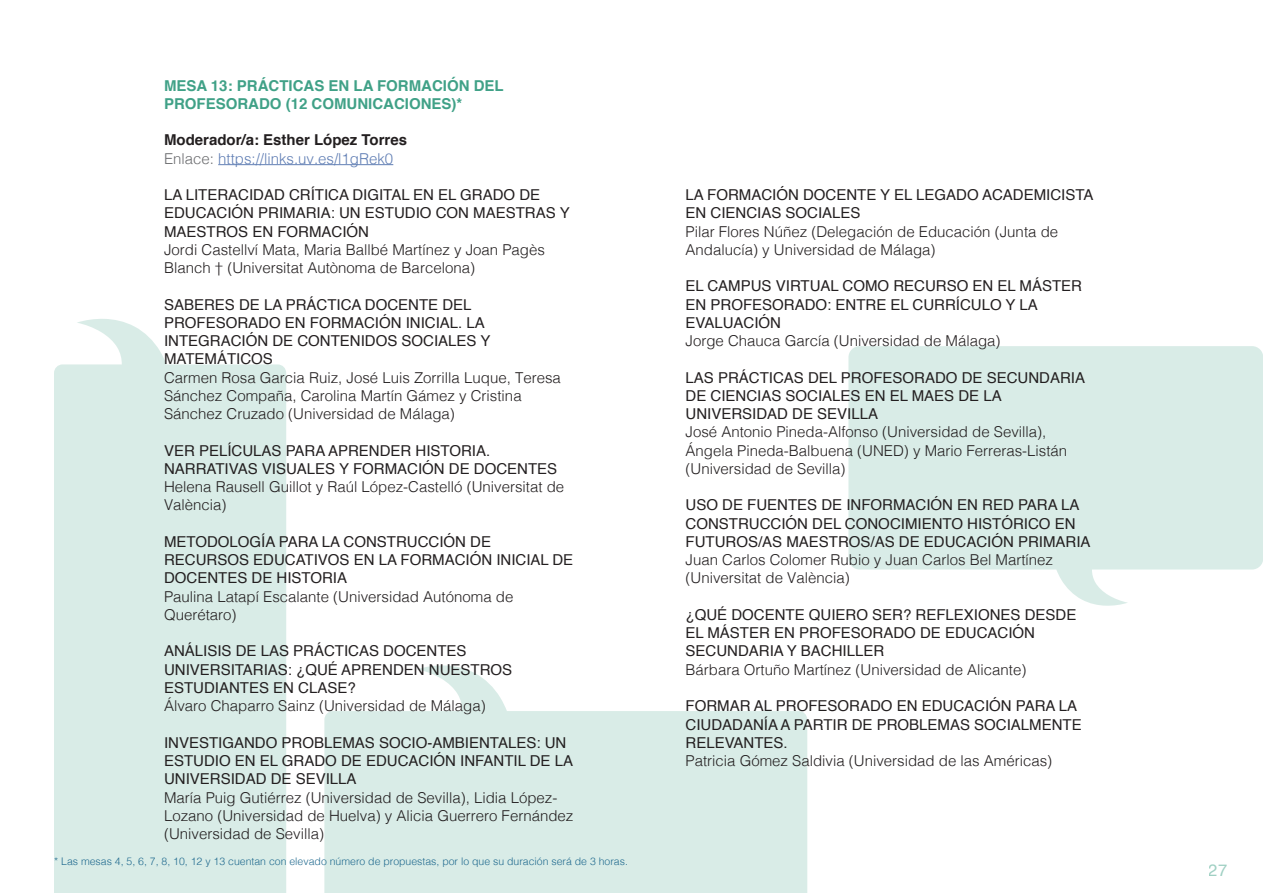
<style>
.page{position:relative;width:1263px;height:893px;background:#fff}
.page>*{position:absolute;margin:0;border:0;box-sizing:border-box;transform-origin:0 0}
.t1{font:16.5px "Helvetica";color:#40a187}
.t2{font:15px/18.3px "Helvetica";color:#231f20}
.t3{font:300 15px/18.3px "Helvetica";color:#231f20}
.t4{font:700 15px/18.3px "Helvetica";color:#231f20}
.t5{font:700 15px/18.3px "Helvetica";color:#40a187}
.t6{font:300 10.5px "Helvetica";color:#0c5c85}
.s1{font-weight:300;color:#6c6d70}
.s2{font-weight:300;color:#607eb4}
</style>
<div class="page">
<div style="left:54px;top:319px;width:232px;height:574px;background:#d9ece7"></div>
<svg style="left:324px;top:665px;width:483px;height:228px;fill:#d9ece7"></svg>
<svg style="left:848px;top:346px;width:415px;height:260px;background:#deeeea"></svg>
<hr style="left:218px;top:164px;width:175px;height:1px;background:#607eb4">
<p class="t5" style="left:164px;top:76px;width:341px">MESA 13: PRÁCTICAS EN LA FORMACIÓN DEL<br>PROFESORADO (12 COMUNICACIONES)*</p>
<p class="t4" style="left:164px;top:131px;width:245px">Moderador/a: Esther López Torres<br><span class="s1">Enlace:</span> <span class="s2">https://links.uv.es/l1gRek0</span></p>
<p class="t2" style="left:164px;top:186px;width:407px">LA LITERACIDAD CRÍTICA DIGITAL EN EL GRADO DE<br>EDUCACIÓN PRIMARIA: UN ESTUDIO CON MAESTRAS Y<br>MAESTROS EN FORMACIÓN</p>
<p class="t3" style="left:164px;top:239px;width:382px">Jordi Castellví Mata, Maria Ballbé Martínez y Joan Pagès<br>Blanch † (Universitat Autònoma de Barcelona)</p>
<p class="t2" style="left:164px;top:296px;width:328px">SABERES DE LA PRÁCTICA DOCENTE DEL<br>PROFESORADO EN FORMACIÓN INICIAL. LA<br>INTEGRACIÓN DE CONTENIDOS SOCIALES Y<br>MATEMÁTICOS</p>
<p class="t3" style="left:164px;top:367px;width:398px">Carmen Rosa Garcia Ruiz, José Luis Zorrilla Luque, Teresa<br>Sánchez Compaña, Carolina Martín Gámez y Cristina<br>Sánchez Cruzado (Universidad de Málaga)</p>
<p class="t2" style="left:164px;top:442px;width:395px">VER PELÍCULAS PARA APRENDER HISTORIA.<br>NARRATIVAS VISUALES Y FORMACIÓN DE DOCENTES</p>
<p class="t3" style="left:164px;top:477px;width:402px">Helena Rausell Guillot y Raúl López-Castelló (Universitat de<br>València)</p>
<p class="t2" style="left:164px;top:533px;width:411px">METODOLOGÍA PARA LA CONSTRUCCIÓN DE<br>RECURSOS EDUCATIVOS EN LA FORMACIÓN INICIAL DE<br>DOCENTES DE HISTORIA</p>
<p class="t3" style="left:164px;top:586px;width:351px">Paulina Latapí Escalante (Universidad Autónoma de<br>Querétaro)</p>
<p class="t2" style="left:164px;top:642px;width:350px">ANÁLISIS DE LAS PRÁCTICAS DOCENTES<br>UNIVERSITARIAS: ¿QUÉ APRENDEN NUESTROS<br>ESTUDIANTES EN CLASE?</p>
<p class="t3" style="left:164px;top:696px;width:323px">Álvaro Chaparro Sainz (Universidad de Málaga)</p>
<p class="t2" style="left:164px;top:734px;width:410px">INVESTIGANDO PROBLEMAS SOCIO-AMBIENTALES: UN<br>ESTUDIO EN EL GRADO DE EDUCACIÓN INFANTIL DE LA<br>UNIVERSIDAD DE SEVILLA</p>
<p class="t3" style="left:164px;top:787px;width:411px">María Puig Gutiérrez (Universidad de Sevilla), Lidia López-<br>Lozano (Universidad de Huelva) y Alicia Guerrero Fernández (Universidad de Sevilla)</p>
<p class="t6" style="left:54px;top:852px;width:575px">* Las mesas 4, 5, 6, 7, 8, 10, 12 y 13 cuentan con elevado número de propuestas, por lo que su duración será de 3 horas.</p>
<p class="t2" style="left:685px;top:186px;width:409px">LA FORMACIÓN DOCENTE Y EL LEGADO ACADEMICISTA<br>EN CIENCIAS SOCIALES</p>
<p class="t3" style="left:685px;top:221px;width:374px">Pilar Flores Núñez (Delegación de Educación (Junta de<br>Andalucía) y Universidad de Málaga)</p>
<p class="t2" style="left:685px;top:277px;width:398px">EL CAMPUS VIRTUAL COMO RECURSO EN EL MÁSTER<br>EN PROFESORADO: ENTRE EL CURRÍCULO Y LA<br>EVALUACIÓN</p>
<p class="t3" style="left:685px;top:331px;width:317px">Jorge Chauca García (Universidad de Málaga)</p>
<p class="t2" style="left:685px;top:369px;width:401px">LAS PRÁCTICAS DEL PROFESORADO DE SECUNDARIA<br>DE CIENCIAS SOCIALES EN EL MAES DE LA<br>UNIVERSIDAD DE SEVILLA</p>
<p class="t3" style="left:685px;top:422px;width:383px">José Antonio Pineda-Alfonso (Universidad de Sevilla),<br>Ángela Pineda-Balbuena (UNED) y Mario Ferreras-Listán (Universidad de Sevilla)</p>
<p class="t2" style="left:685px;top:496px;width:407px">USO DE FUENTES DE INFORMACIÓN EN RED PARA LA<br>CONSTRUCCIÓN DEL CONOCIMIENTO HISTÓRICO EN<br>FUTUROS/AS MAESTROS/AS DE EDUCACIÓN PRIMARIA</p>
<p class="t3" style="left:685px;top:550px;width:369px">Juan Carlos Colomer Rubio y Juan Carlos Bel Martínez (Universitat de València)</p>
<p class="t2" style="left:685px;top:606px;width:392px">¿QUÉ DOCENTE QUIERO SER? REFLEXIONES DESDE<br>EL MÁSTER EN PROFESORADO DE EDUCACIÓN<br>SECUNDARIA Y BACHILLER</p>
<p class="t3" style="left:685px;top:659px;width:342px">Bárbara Ortuño Martínez (Universidad de Alicante)</p>
<p class="t2" style="left:685px;top:697px;width:398px">FORMAR AL PROFESORADO EN EDUCACIÓN PARA LA<br>CIUDADANÍA A PARTIR DE PROBLEMAS SOCIALMENTE<br>RELEVANTES.</p>
<p class="t3" style="left:685px;top:750px;width:368px">Patricia Gómez Saldivia (Universidad de las Américas)</p>
<p class="t1" style="left:1209px;top:857px;width:20px">27</p>
</div>
